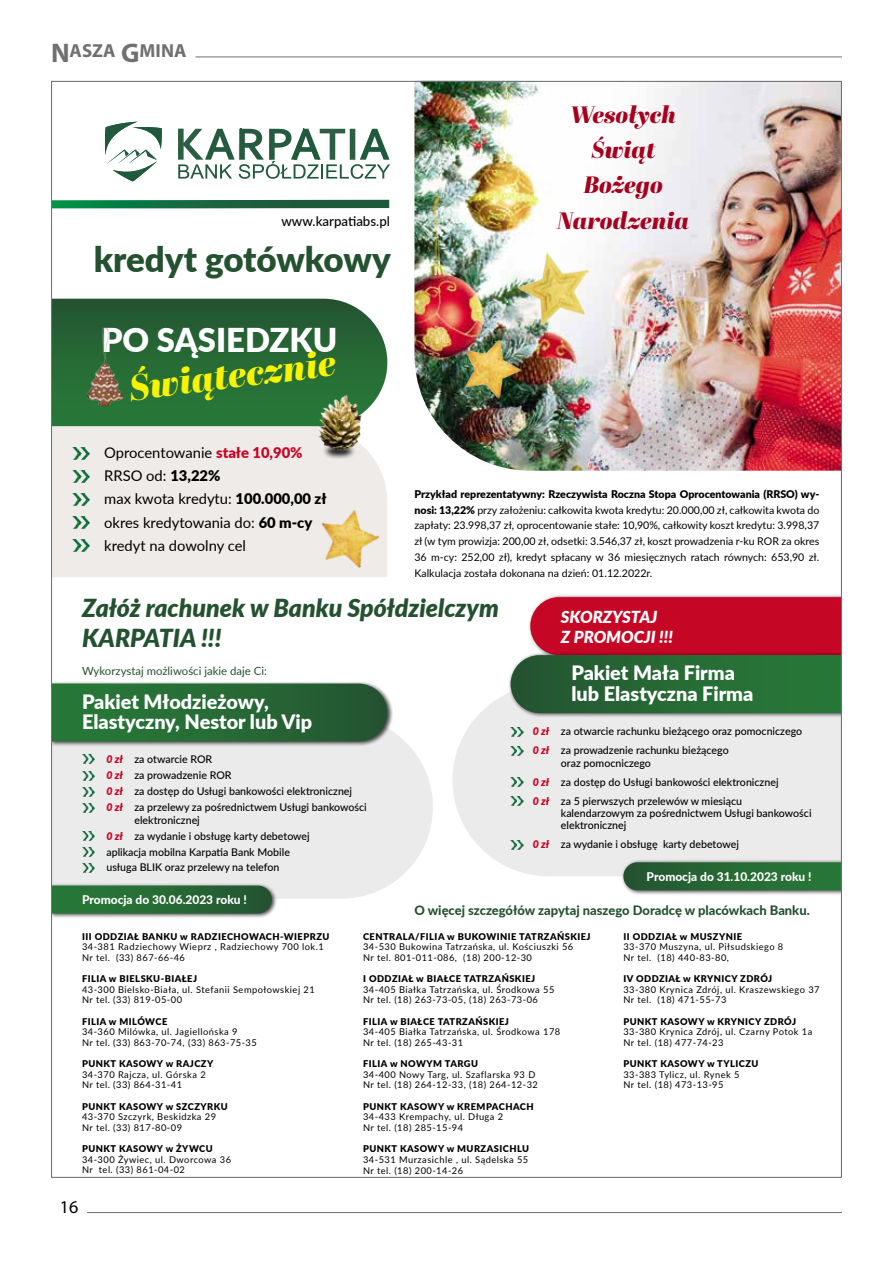
<style>
.page{position:relative;width:893px;height:1263px;background:#fff}
.page>*{position:absolute;margin:0;border:0;box-sizing:border-box;transform-origin:0 0}
.t1{font:italic 36.6px "Abril Fatface";color:#f8f400}
.t2{font:900 34.8px "Lato";letter-spacing:-.005em;color:#245130}
.t3{font:900 32.85px "Lato";color:#fff}
.t4{font:italic 900 24.75px/29.8px "Lato";color:#245130}
.t5{font:italic 23.55px/35.4px "Abril Fatface";color:#a5001d;text-align:center}
.t6{font:900 19.8px/20.5px "Lato";color:#fff}
.t7{font:700 18.9px "Myriad Pro";color:#707070}
.t8{font:18px "Myriad Pro";color:#000}
.t9{font:italic 900 16.65px/20px "Lato";color:#fff}
.t10{font:14.7px/23.2px "Lato";color:#000}
.t11{font:500 13.35px "Lato";color:#000}
.t12{font:800 12.9px "Lato";color:#245130}
.t13{font:800 12px "Lato";color:#fff}
.t14{font:11.4px "Lato";color:#245130}
.t15{font:500 10.65px/15.9px "Lato";color:#000}
.t16{font:10.65px/15.9px "Lato";color:#000;text-align:justify}
.t17{font:9.3px/10.6px "Lato";letter-spacing:.05em;color:#000}
.t18{font:900 9.3px "Lato";letter-spacing:.05em;color:#000}
.s1{font-size:27px}
.s2{font-weight:900;color:#c60625}
.s3{font-weight:900}
.s4{font-weight:900;font-style:italic;color:#c60625}
</style>
<div class="page">
<hr style="left:196px;top:57px;width:646px;height:1px;background:#707070">
<hr style="left:87px;top:1212px;width:755px;height:1px;background:#707070">
<img style="left:414px;top:83px;width:426px;height:388px">
<img style="left:454px;top:340px;width:72px;height:66px">
<img style="left:517px;top:252px;width:72px;height:74px">
<svg style="left:53px;top:299px;width:334px;height:127px;background:#2e6d3c"></svg>
<img style="left:87px;top:328px;width:35px;height:78px">
<div style="left:53px;top:426px;width:334px;height:151px;background:#eeebe8"></div>
<img style="left:73px;top:448px;width:16px;height:11px">
<img style="left:73px;top:471px;width:16px;height:11px">
<img style="left:73px;top:494px;width:16px;height:11px">
<img style="left:73px;top:517px;width:16px;height:11px">
<img style="left:73px;top:540px;width:16px;height:12px">
<img style="left:314px;top:394px;width:47px;height:65px">
<svg style="left:53px;top:200px;width:336px;height:8px;background:#166a42"></svg>
<svg style="left:178px;top:129px;width:211px;height:50px"></svg>
<svg style="left:105px;top:122px;width:57px;height:59px"></svg>
<img style="left:309px;top:502px;width:78px;height:75px">
<div style="left:528px;top:594px;width:314px;height:66px;background:#000;opacity:.71"></div>
<div style="left:53px;top:732px;width:380px;height:167px;background:#ebebeb"></div>
<div style="left:51px;top:882px;width:227px;height:37px;background:#000;opacity:.71"></div>
<svg style="left:53px;top:885px;width:219px;height:28px;background:#2a6b39"></svg>
<div style="left:51px;top:680px;width:342px;height:66px;background:#000;opacity:.71"></div>
<svg style="left:53px;top:683px;width:334px;height:58px;background:#2a6b38"></svg>
<svg style="left:82px;top:755px;width:13px;height:9px"></svg>
<svg style="left:82px;top:831px;width:13px;height:9px"></svg>
<svg style="left:82px;top:847px;width:13px;height:9px"></svg>
<svg style="left:82px;top:863px;width:13px;height:9px"></svg>
<svg style="left:82px;top:771px;width:13px;height:9px"></svg>
<svg style="left:82px;top:787px;width:13px;height:9px"></svg>
<svg style="left:82px;top:803px;width:13px;height:9px"></svg>
<div style="left:453px;top:693px;width:387px;height:183px;background:#ebebeb"></div>
<div style="left:621px;top:859px;width:221px;height:37px;background:#000;opacity:.71"></div>
<svg style="left:623px;top:862px;width:217px;height:28px;background:#2a6a38"></svg>
<div style="left:508px;top:652px;width:334px;height:66px;background:#000;opacity:.71"></div>
<svg style="left:511px;top:597px;width:329px;height:116px;background:#794136"></svg>
<svg style="left:511px;top:727px;width:12px;height:9px"></svg>
<svg style="left:511px;top:797px;width:12px;height:9px"></svg>
<svg style="left:511px;top:840px;width:12px;height:9px"></svg>
<svg style="left:511px;top:746px;width:12px;height:9px"></svg>
<svg style="left:511px;top:778px;width:12px;height:9px"></svg>
<h3 class="t7" style="left:51px;top:39px;width:137px"><span class="s1">N</span>ASZA <span class="s1">G</span>MINA</h3>
<h3 class="t11" style="left:281px;top:211px;width:110px">www.karpatiabs.pl</h3>
<h2 class="t2" style="left:94px;top:233px;width:299px">kredyt gotówkowy</h2>
<h3 class="t3" style="left:102px;top:316px;width:237px">PO SĄSIEDZKU</h3>
<h1 class="t1" style="left:126px;top:362px;width:210px;rotate:-7deg">Świątecznie</h1>
<h3 class="t10" style="left:104px;top:440px;width:224px">Oprocentowanie <span class="s2">stałe 10,90%<br></span>RRSO od: <span class="s3">13,22%<br></span>max kwota kredytu: <span class="s3">100.000,00 zł </span>okres kredytowania do: <span class="s3">60 m-cy </span>kredyt na dowolny cel</h3>
<h3 class="t5" style="left:558px;top:96px;width:133px">Wesołych<br>Świąt<br>Bożego<br>Narodzenia</h3>
<p class="t16" style="left:414px;top:485px;width:406px"><span class="s3">Przykład reprezentatywny: Rzeczywista Roczna Stopa Oprocentowania (RRSO) wy&shy;nosi: 13,22%</span> przy założeniu: całkowita kwota kredytu: 20.000,00 zł, całkowita kwota do zapłaty: 23.998,37 zł, oprocentowanie stałe: 10,90%, całkowity koszt kredytu: 3.998,37 zł (w tym prowizja: 200,00 zł, odsetki: 3.546,37 zł, koszt prowadzenia r-ku ROR za okres 36 m-cy: 252,00 zł), kredyt spłacany w 36 miesięcznych ratach równych: 653,90 zł.<br>Kalkulacja została dokonana na dzień: 01.12.2022r.</p>
<h3 class="t4" style="left:82px;top:592px;width:418px">Załóż rachunek w Banku Spółdzielczym<br>KARPATIA !!!</h3>
<p class="t14" style="left:82px;top:663px;width:187px">Wykorzystaj możliwości jakie daje Ci:</p>
<h3 class="t6" style="left:82px;top:690px;width:232px">Pakiet Młodzieżowy,<br>Elastyczny, Nestor lub Vip</h3>
<p class="t15" style="left:106px;top:751px;width:262px"><span class="s4">0 zł</span> za otwarcie ROR<br><span class="s4">0 zł</span> za prowadzenie ROR<br><span class="s4">0 zł</span> za dostęp do Usługi bankowości elektronicznej<br><span class="s4">0 zł</span> za przelewy za pośrednictwem Usługi bankowości</p>
<p class="t15" style="left:106px;top:811px;width:205px;text-indent:28px">elektronicznej<br><span class="s4">0 zł</span> za wydanie i obsługę karty debetowej aplikacja mobilna Karpatia Bank Mobile usługa BLIK oraz przelewy na telefon</p>
<h3 class="t9" style="left:561px;top:606px;width:113px">SKORZYSTAJ<br>Z PROMOCJI !!!</h3>
<h3 class="t6" style="left:571px;top:662px;width:183px">Pakiet Mała Firma lub Elastyczna Firma</h3>
<p class="t15" style="left:533px;top:721px;width:271px;line-height:19.2px"><span class="s4">0 zł</span> za otwarcie rachunku bieżącego oraz pomocniczego<br><span class="s4">0 zł</span> za prowadzenie rachunku bieżącego</p>
<p class="t15" style="left:533px;top:753px;width:247px;line-height:19.2px;text-indent:28px">oraz pomocniczego<br><span class="s4">0 zł</span> za dostęp do Usługi bankowości elektronicznej<br><span class="s4">0 zł</span> za 5 pierwszych przelewów w miesiącu</p>
<p class="t15" style="left:561px;top:807px;width:252px;line-height:12.1px">kalendarzowym za pośrednictwem Usługi bankowości elektronicznej</p>
<p class="t15" style="left:533px;top:836px;width:208px"><span class="s4">0 zł</span> za wydanie i obsługę karty debetowej</p>
<p class="t13" style="left:647px;top:868px;width:166px">Promocja do 31.10.2023 roku !</p>
<p class="t13" style="left:82px;top:891px;width:166px">Promocja do 30.06.2023 roku !</p>
<p class="t18" style="left:82px;top:929px;width:249px">III ODDZIAŁ BANKU w RADZIECHOWACH-WIEPRZU</p>
<p class="t17" style="left:82px;top:941px;width:243px">34-381 Radziechowy Wieprz , Radziechowy 700 lok.1<br>Nr tel. (33) 867-66-46</p>
<p class="t18" style="left:82px;top:972px;width:117px">FILIA w BIELSKU-BIAŁEJ</p>
<p class="t17" style="left:82px;top:984px;width:234px">43-300 Bielsko-Biała, ul. Stefanii Sempołowskiej 21<br>Nr tel. (33) 819-05-00</p>
<p class="t18" style="left:82px;top:1014px;width:87px">FILIA w MILÓWCE</p>
<p class="t17" style="left:82px;top:1026px;width:176px">34-360 Milówka, ul. Jagiellońska 9<br>Nr tel. (33) 863-70-74, (33) 863-75-35</p>
<p class="t18" style="left:82px;top:1057px;width:133px">PUNKT KASOWY w RAJCZY</p>
<p class="t17" style="left:82px;top:1069px;width:125px">34-370 Rajcza, ul. Górska 2<br>Nr tel. (33) 864-31-41</p>
<p class="t18" style="left:82px;top:1099px;width:147px">PUNKT KASOWY w SZCZYRKU</p>
<p class="t17" style="left:82px;top:1111px;width:136px">43-370 Szczyrk, Beskidzka 29<br>Nr tel. (33) 817-80-09</p>
<p class="t18" style="left:82px;top:1142px;width:132px">PUNKT KASOWY w ŻYWCU</p>
<p class="t17" style="left:82px;top:1154px;width:151px">34-300 Żywiec, ul. Dworcowa 36<br>Nr tel. (33) 861-04-02</p>
<h3 class="t8" style="left:60px;top:1196px;width:20px">16</h3>
<h3 class="t12" style="left:414px;top:900px;width:397px">O więcej szczegółów zapytaj naszego Doradcę w placówkach Banku.</h3>
<p class="t18" style="left:363px;top:929px;width:229px">CENTRALA/FILIA w BUKOWINIE TATRZAŃSKIEJ</p>
<p class="t17" style="left:363px;top:941px;width:212px">34-530 Bukowina Tatrzańska, ul. Kościuszki 56<br>Nr tel. 801-011-086, (18) 200-12-30</p>
<p class="t18" style="left:363px;top:972px;width:174px">I ODDZIAŁ w BIAŁCE TATRZAŃSKIEJ</p>
<p class="t17" style="left:363px;top:984px;width:193px">34-405 Białka Tatrzańska, ul. Środkowa 55<br>Nr tel. (18) 263-73-05, (18) 263-73-06</p>
<p class="t18" style="left:363px;top:1014px;width:147px">FILIA w BIAŁCE TATRZAŃSKIEJ</p>
<p class="t17" style="left:363px;top:1026px;width:199px">34-405 Białka Tatrzańska, ul. Środkowa 178<br>Nr tel. (18) 265-43-31</p>
<p class="t18" style="left:363px;top:1057px;width:116px">FILIA w NOWYM TARGU</p>
<p class="t17" style="left:363px;top:1069px;width:176px">34-400 Nowy Targ, ul. Szaflarska 93 D<br>Nr tel. (18) 264-12-33, (18) 264-12-32</p>
<p class="t18" style="left:363px;top:1099px;width:172px">PUNKT KASOWY w KREMPACHACH</p>
<p class="t17" style="left:363px;top:1111px;width:142px">34-433 Krempachy, ul. Długa 2<br>Nr tel. (18) 285-15-94</p>
<p class="t18" style="left:363px;top:1142px;width:168px">PUNKT KASOWY w MURZASICHLU</p>
<p class="t17" style="left:363px;top:1154px;width:167px">34-531 Murzasichle , ul. Sądelska 55<br>Nr tel. (18) 200-14-26</p>
<p class="t18" style="left:623px;top:929px;width:120px">II ODDZIAŁ w MUSZYNIE</p>
<p class="t17" style="left:623px;top:941px;width:161px">33-370 Muszyna, ul. Piłsudskiego 8<br>Nr tel. (18) 440-83-80,</p>
<p class="t18" style="left:623px;top:972px;width:150px">IV ODDZIAŁ w KRYNICY ZDRÓJ</p>
<p class="t17" style="left:623px;top:984px;width:198px">33-380 Krynica Zdrój, ul. Kraszewskiego 37<br>Nr tel. (18) 471-55-73</p>
<p class="t18" style="left:623px;top:1014px;width:174px">PUNKT KASOWY w KRYNICY ZDRÓJ</p>
<p class="t17" style="left:623px;top:1026px;width:191px">33-380 Krynica Zdrój, ul. Czarny Potok 1a<br>Nr tel. (18) 477-74-23</p>
<p class="t18" style="left:623px;top:1057px;width:137px">PUNKT KASOWY w TYLICZU</p>
<p class="t17" style="left:623px;top:1069px;width:118px">33-383 Tylicz, ul. Rynek 5<br>Nr tel. (18) 473-13-95</p>
</div>
